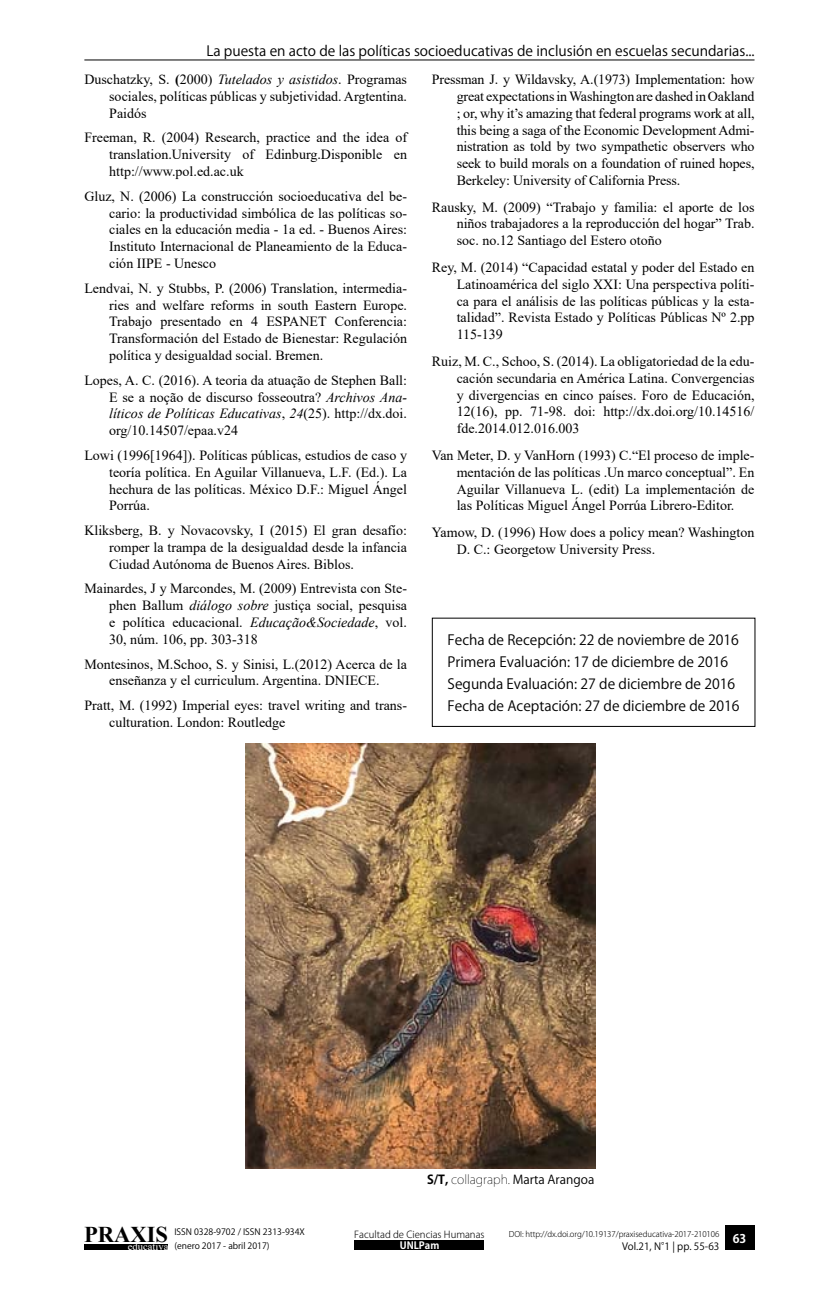
<style>
.page{position:relative;width:829px;height:1290px;background:#fff}
.page>*{position:absolute;margin:0;border:0;box-sizing:border-box;transform-origin:0 0}
.t1{font:700 22.57px "Times New Roman";color:#000}
.t2{font:14px/16.8px "Times New Roman";color:#000;text-align:justify}
.t3{font:14px/21.7px "Koz Go Std";color:#000}
.t4{font:12.25px "Koz Go Std";color:#000}
.t5{font:700 11.9px "Koz Go Std";color:#fff}
.t6{font:10.67px "Times New Roman";color:#fff}
.t7{font:9.97px "Koz Go Pro";color:#000}
.t8{font:700 9.97px "Koz Go Pro";color:#fff}
.t9{font:300 9.62px "Koz Go Pro";color:#000}
.t10{font:8.75px/14px "Koz Go Pro";color:#000}
.t11{font:300 7.88px "Koz Go Pro";letter-spacing:-.01em;color:#000}
.s1{font-weight:700}
.s2{font-style:italic}
.s3{font-weight:200}
</style>
<div class="page">
<hr style="left:84px;top:60px;width:670px;height:1px;background:#000">
<div style="left:724px;top:1225px;width:30px;height:25px;background:#000"></div>
<div style="left:84px;top:1244px;width:84px;height:6px;background:#000"></div>
<div style="left:355px;top:1240px;width:129px;height:10px;background:#000"></div>
<div style="left:432px;top:618px;width:323px;height:109px;border:1px solid #000"></div>
<img style="left:245px;top:743px;width:350px;height:426px">
<p class="t3" style="left:206px;top:40px;width:549px">La puesta en acto de las políticas socioeducativas de inclusión en escuelas secundarias...</p>
<p class="t2" style="left:109px;top:71px;width:299px;text-indent:-25px">Duschatzky, S. <span class="s1">(</span>2000) <span class="s2">Tutelados y asistidos</span>. Programas sociales, políticas públicas y subjetividad. Argtentina.<br>Paidós</p>
<p class="t2" style="left:109px;top:129px;width:299px;text-indent:-25px">Freeman, R. (2004) Research, practice and the idea of translation.University of Edinburg.Disponible en http://www.pol.ed.ac.uk</p>
<p class="t2" style="left:109px;top:187px;width:299px;text-indent:-25px">Gluz, N. (2006) La construcción socioeducativa del be&shy;cario: la productividad simbólica de las políticas so&shy;ciales en la educación media - 1a ed. - Buenos Aires:<br>Instituto Internacional de Planeamiento de la Educa&shy;ción IIPE - Unesco</p>
<p class="t2" style="left:109px;top:279px;width:299px;text-indent:-25px">Lendvai, N. y Stubbs, P. (2006) Translation, intermedia&shy;ries and welfare reforms in south Eastern Europe.<br>Trabajo presentado en 4 ESPANET Conferencia:<br>Transformación del Estado de Bienestar: Regulación política y desigualdad social. Bremen.</p>
<p class="t2" style="left:109px;top:371px;width:299px;text-indent:-25px">Lopes, A. C. (2016). A teoria da atuação de Stephen Ball:<br>E se a noção de discurso fosseoutra? <span class="s2">Archivos Ana&shy;líticos de Políticas Educativas</span>, <span class="s2">24</span>(25). http://dx.doi. org/10.14507/epaa.v24</p>
<p class="t2" style="left:109px;top:446px;width:299px;text-indent:-25px">Lowi (1996[1964]). Políticas públicas, estudios de caso y teoría política. En Aguilar Villanueva, L.F. (Ed.). La hechura de las políticas. México D.F.: Miguel Ángel Porrúa.</p>
<p class="t2" style="left:109px;top:521px;width:299px;text-indent:-25px">Kliksberg, B. y Novacovsky, I (2015) El gran desafío: romper la trampa de la desigualdad desde la infancia Ciudad Autónoma de Buenos Aires. Biblos.</p>
<p class="t2" style="left:109px;top:580px;width:299px;text-indent:-25px">Mainardes, J y Marcondes, M. (2009) Entrevista con Ste&shy;phen Ballum <span class="s2">diálogo sobre</span> justiça social, pesquisa e política educacional. <span class="s2">Educação&amp;Sociedade</span>, vol.<br>30, núm. 106, pp. 303-318</p>
<p class="t2" style="left:84px;top:655px;width:324px;text-align:center">Montesinos, M.Schoo, S. y Sinisi, L.(2012) Acerca de la enseñanza y el curriculum. Argentina. DNIECE.</p>
<p class="t2" style="left:109px;top:696px;width:299px;text-indent:-25px">Pratt, M. (1992) Imperial eyes: travel writing and trans&shy;culturation. London: Routledge</p>
<p class="t2" style="left:456px;top:71px;width:299px;text-indent:-25px">Pressman J. y Wildavsky, A.(1973) Implementation: how great expectations in Washington are dashed in Oakland ; or, why it’s amazing that federal programs work at all, this being a saga of the Economic Development Admi&shy;nistration as told by two sympathetic observers who seek to build morals on a foundation of ruined hopes, Berkeley: University of California Press.</p>
<p class="t2" style="left:456px;top:198px;width:299px;text-indent:-25px">Rausky, M. (2009) “Trabajo y familia: el aporte de los niños trabajadores a la reproducción del hogar” Trab. soc. no.12 Santiago del Estero otoño</p>
<p class="t2" style="left:456px;top:258px;width:299px;text-indent:-25px">Rey, M. (2014) “Capacidad estatal y poder del Estado en Latinoamérica del siglo XXI: Una perspectiva políti&shy;ca para el análisis de las políticas públicas y la esta&shy;talidad”. Revista Estado y Políticas Públicas Nº 2.pp 115-139</p>
<p class="t2" style="left:456px;top:352px;width:299px;text-indent:-25px">Ruiz, M. C., Schoo, S. (2014). La obligatoriedad de la edu&shy;cación secundaria en América Latina. Convergencias y divergencias en cinco países. Foro de Educación, 12(16), pp. 71-98. doi: http://dx.doi.org/10.14516/ fde.2014.012.016.003</p>
<p class="t2" style="left:456px;top:446px;width:299px;text-indent:-25px">Van Meter, D. y VanHorn (1993) C.“El proceso de imple&shy;mentación de las políticas .Un marco conceptual”. En Aguilar Villanueva L. (edit) La implementación de las Políticas Miguel Ángel Porrúa Librero-Editor.</p>
<p class="t2" style="left:456px;top:523px;width:299px;text-indent:-25px">Yamow, D. (1996) How does a policy mean? Washington<br>D. C.: Georgetow University Press.</p>
<p class="t3" style="left:447px;top:630px;width:293px">Fecha de Recepción: 22 de noviembre de 2016<br>Primera Evaluación: 17 de diciembre de 2016<br>Segunda Evaluación: 27 de diciembre de 2016<br>Fecha de Aceptación: 27 de diciembre de 2016</p>
<p class="t4" style="left:427px;top:1172px;width:169px"><span class="s1">S/T,</span> <span class="s3">collagraph.</span> Marta Arangoa</p>
<h1 class="t1" style="left:84px;top:1218px;width:85px">PRAXIS</h1>
<p class="t6" style="left:128px;top:1239px;width:42px">educativa</p>
<p class="t8" style="left:399px;top:1239px;width:41px">UNLPam</p>
<p class="t10" style="left:174px;top:1225px;width:132px">ISSN 0328-9702 / ISSN 2313-934X (enero 2017 - abril 2017)</p>
<p class="t9" style="left:354px;top:1228px;width:132px">Facultad de Ciencias Humanas</p>
<p class="t11" style="left:509px;top:1229px;width:212px">DOI: http://dx.doi.org/10.19137/praxiseducativa-2017-210106</p>
<p class="t7" style="left:622px;top:1240px;width:99px">Vol.21, N°1 | pp. 55-63</p>
<p class="t5" style="left:732px;top:1230px;width:15px">63</p>
</div>
